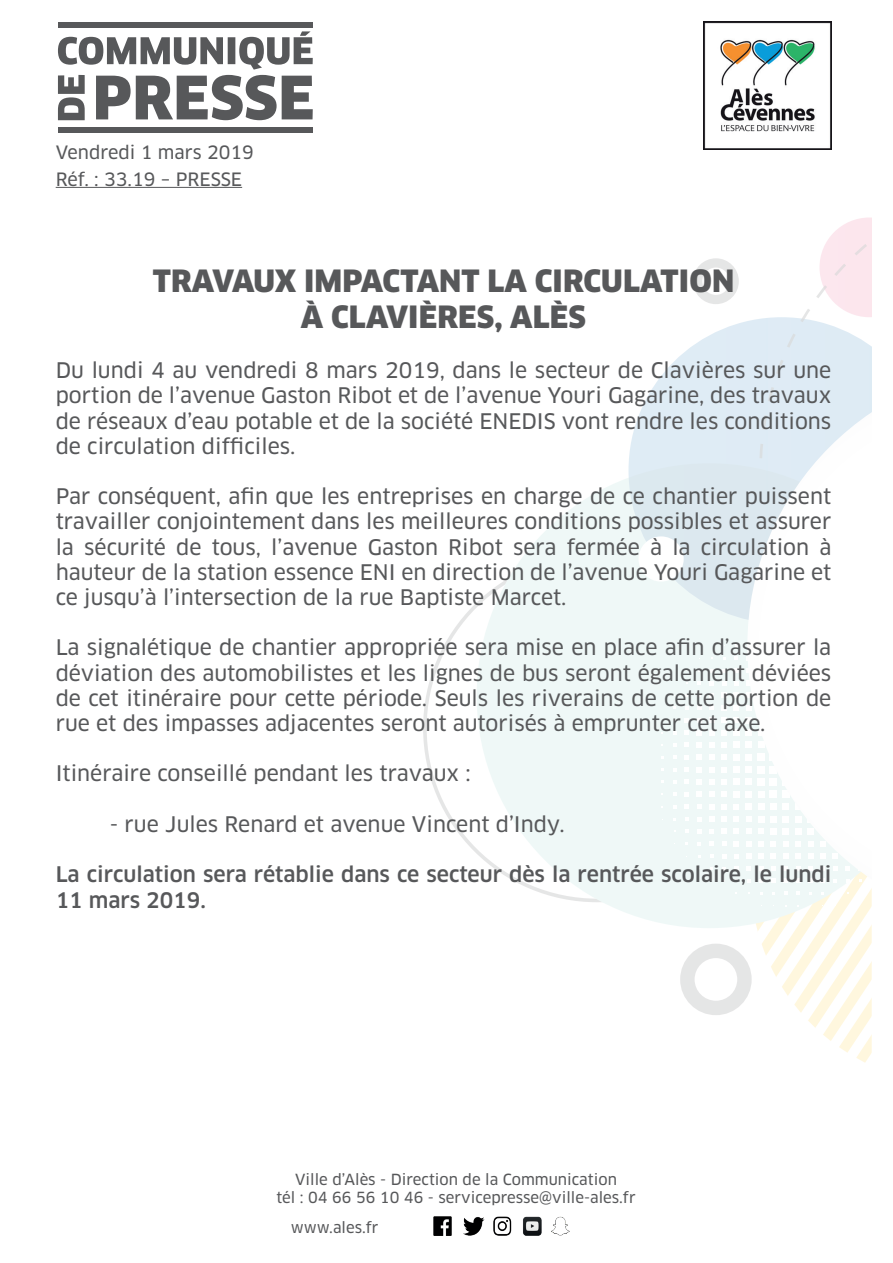
<style>
.page{position:relative;width:893px;height:1263px;background:#fff}
.page>*{position:absolute;margin:0;border:0;box-sizing:border-box;transform-origin:0 0}
.t1{font:900 30px/36px "Clan OT";letter-spacing:.005em;color:#57585a;text-align:center}
.t2{font:21px/25.2px "Clan OT News";color:#57585a;text-align:justify}
.t3{font:500 21px/25.2px "Clan OT";color:#57585a}
.t4{font:18px/27px "Clan OT News";color:#57585a}
.t5{font:15px/18px "Clan OT News";color:#57585a;text-align:center}
</style>
<div class="page">
<svg style="left:477px;top:478px;width:281px;height:450px;fill:#eff8f7"></svg>
<svg style="left:722px;top:669px;width:4px;height:4px"></svg>
<svg style="left:734px;top:668px;width:5px;height:5px"></svg>
<svg style="left:698px;top:681px;width:3px;height:4px"></svg>
<svg style="left:710px;top:681px;width:4px;height:4px"></svg>
<svg style="left:722px;top:681px;width:4px;height:4px"></svg>
<svg style="left:734px;top:680px;width:5px;height:5px"></svg>
<svg style="left:697px;top:693px;width:4px;height:4px"></svg>
<svg style="left:709px;top:693px;width:5px;height:5px"></svg>
<svg style="left:721px;top:693px;width:6px;height:5px"></svg>
<svg style="left:734px;top:693px;width:5px;height:5px"></svg>
<svg style="left:685px;top:706px;width:4px;height:3px"></svg>
<svg style="left:697px;top:705px;width:4px;height:5px"></svg>
<svg style="left:709px;top:705px;width:5px;height:5px"></svg>
<svg style="left:721px;top:705px;width:6px;height:5px"></svg>
<svg style="left:734px;top:705px;width:5px;height:6px"></svg>
<svg style="left:685px;top:718px;width:4px;height:4px"></svg>
<svg style="left:697px;top:718px;width:5px;height:4px"></svg>
<svg style="left:709px;top:717px;width:5px;height:6px"></svg>
<svg style="left:721px;top:717px;width:6px;height:6px"></svg>
<svg style="left:733px;top:717px;width:6px;height:6px"></svg>
<svg style="left:685px;top:730px;width:4px;height:5px"></svg>
<svg style="left:697px;top:730px;width:5px;height:5px"></svg>
<svg style="left:709px;top:730px;width:5px;height:5px"></svg>
<svg style="left:721px;top:730px;width:6px;height:5px"></svg>
<svg style="left:733px;top:729px;width:6px;height:6px"></svg>
<div style="left:745px;top:729px;width:7px;height:7px;background:#fff"></div>
<svg style="left:673px;top:743px;width:3px;height:4px"></svg>
<svg style="left:685px;top:742px;width:4px;height:5px"></svg>
<svg style="left:697px;top:742px;width:5px;height:5px"></svg>
<svg style="left:709px;top:742px;width:5px;height:6px"></svg>
<svg style="left:721px;top:742px;width:6px;height:6px"></svg>
<svg style="left:733px;top:742px;width:6px;height:6px"></svg>
<div style="left:745px;top:741px;width:7px;height:7px;background:#fff"></div>
<svg style="left:673px;top:755px;width:3px;height:4px"></svg>
<svg style="left:685px;top:755px;width:4px;height:5px"></svg>
<svg style="left:697px;top:755px;width:5px;height:5px"></svg>
<svg style="left:709px;top:754px;width:5px;height:6px"></svg>
<svg style="left:721px;top:754px;width:6px;height:6px"></svg>
<div style="left:733px;top:754px;width:7px;height:6px;background:#fff"></div>
<div style="left:745px;top:754px;width:7px;height:7px;background:#fff"></div>
<svg style="left:685px;top:767px;width:4px;height:5px"></svg>
<svg style="left:697px;top:767px;width:5px;height:5px"></svg>
<svg style="left:709px;top:767px;width:5px;height:5px"></svg>
<svg style="left:721px;top:767px;width:6px;height:5px"></svg>
<div style="left:733px;top:766px;width:7px;height:7px;background:#fff"></div>
<div style="left:745px;top:766px;width:7px;height:7px;background:#fff"></div>
<svg style="left:673px;top:780px;width:3px;height:4px"></svg>
<svg style="left:685px;top:780px;width:4px;height:4px"></svg>
<svg style="left:697px;top:779px;width:5px;height:5px"></svg>
<svg style="left:709px;top:779px;width:5px;height:6px"></svg>
<svg style="left:721px;top:779px;width:6px;height:6px"></svg>
<svg style="left:733px;top:779px;width:6px;height:6px"></svg>
<div style="left:745px;top:779px;width:7px;height:6px;background:#fff"></div>
<svg style="left:673px;top:792px;width:3px;height:4px"></svg>
<svg style="left:685px;top:792px;width:4px;height:4px"></svg>
<svg style="left:697px;top:792px;width:5px;height:5px"></svg>
<svg style="left:709px;top:791px;width:5px;height:6px"></svg>
<svg style="left:721px;top:791px;width:6px;height:6px"></svg>
<svg style="left:733px;top:791px;width:6px;height:6px"></svg>
<div style="left:745px;top:791px;width:7px;height:7px;background:#fff"></div>
<svg style="left:685px;top:804px;width:4px;height:5px"></svg>
<svg style="left:697px;top:804px;width:5px;height:5px"></svg>
<svg style="left:709px;top:804px;width:5px;height:5px"></svg>
<svg style="left:721px;top:804px;width:6px;height:5px"></svg>
<svg style="left:733px;top:804px;width:6px;height:6px"></svg>
<div style="left:746px;top:803px;width:6px;height:7px;background:#fff"></div>
<svg style="left:685px;top:817px;width:4px;height:4px"></svg>
<svg style="left:697px;top:817px;width:5px;height:4px"></svg>
<svg style="left:709px;top:816px;width:5px;height:6px"></svg>
<svg style="left:721px;top:816px;width:6px;height:6px"></svg>
<svg style="left:733px;top:816px;width:6px;height:6px"></svg>
<svg style="left:697px;top:829px;width:4px;height:4px"></svg>
<svg style="left:709px;top:829px;width:5px;height:5px"></svg>
<svg style="left:721px;top:829px;width:6px;height:5px"></svg>
<svg style="left:734px;top:829px;width:5px;height:5px"></svg>
<svg style="left:709px;top:841px;width:5px;height:5px"></svg>
<svg style="left:722px;top:841px;width:4px;height:5px"></svg>
<svg style="left:734px;top:841px;width:5px;height:5px"></svg>
<svg style="left:710px;top:854px;width:3px;height:4px"></svg>
<svg style="left:722px;top:854px;width:4px;height:4px"></svg>
<svg style="left:734px;top:854px;width:5px;height:4px"></svg>
<svg style="left:722px;top:867px;width:4px;height:3px"></svg>
<svg style="left:734px;top:866px;width:4px;height:4px"></svg>
<svg style="left:758px;top:927px;width:114px;height:136px"></svg>
<svg style="left:628px;top:317px;width:244px;height:306px"></svg>
<svg style="left:819px;top:217px;width:53px;height:100px"></svg>
<div style="left:680px;top:944px;width:72px;height:71px;border:14px solid #57585a;border-radius:50%"></div>
<div style="left:693px;top:258px;width:46px;height:46px;border:9px solid #57585a;border-radius:50%"></div>
<svg style="left:747px;top:364px;width:125px;height:563px"></svg>
<div style="left:638px;top:536px;width:46px;height:46px;background:#fff;border-radius:50%"></div>
<hr style="left:56px;top:187px;width:186px;height:1px;background:#57585a">
<img style="left:433px;top:1216px;width:137px;height:19px">
<svg style="left:58px;top:31px;width:255px;height:89px"></svg>
<div style="left:58px;top:22px;width:255px;height:5px;background:#57585a"></div>
<div style="left:58px;top:128px;width:255px;height:5px;background:#57585a"></div>
<img style="left:703px;top:22px;width:128px;height:128px">
<p class="t4" style="left:56px;top:139px;width:200px">Vendredi 1 mars 2019<br>Réf. : 33.19 – PRESSE</p>
<h1 class="t1" style="left:153px;top:263px;width:583px">TRAVAUX IMPACTANT LA CIRCULATION<br>À CLAVIÈRES, ALÈS</h1>
<p class="t2" style="left:56px;top:358px;width:777px">Du lundi 4 au vendredi 8 mars 2019, dans le secteur de Clavières sur une portion de l’avenue Gaston Ribot et de l’avenue Youri Gagarine, des travaux de réseaux d’eau potable et de la société ENEDIS vont rendre les conditions de circulation difficiles.</p>
<p class="t2" style="left:56px;top:484px;width:777px">Par conséquent, afin que les entreprises en charge de ce chantier puissent travailler conjointement dans les meilleures conditions possibles et assurer la sécurité de tous, l’avenue Gaston Ribot sera fermée à la circulation à hauteur de la station essence ENI en direction de l’avenue Youri Gagarine et ce jusqu’à l’intersection de la rue Baptiste Marcet.</p>
<p class="t2" style="left:56px;top:635px;width:777px">La signalétique de chantier appropriée sera mise en place afin d’assurer la déviation des automobilistes et les lignes de bus seront également déviées de cet itinéraire pour cette période. Seuls les riverains de cette portion de rue et des impasses adjacentes seront autorisés à emprunter cet axe.</p>
<p class="t2" style="left:56px;top:761px;width:417px">Itinéraire conseillé pendant les travaux :</p>
<p class="t2" style="left:110px;top:812px;width:456px">- rue Jules Renard et avenue Vincent d’Indy.</p>
<p class="t3" style="left:56px;top:862px;width:777px">La circulation sera rétablie dans ce secteur dès la rentrée scolaire, le lundi<br>11 mars 2019.</p>
<p class="t5" style="left:276px;top:1170px;width:361px">Ville d’Alès - Direction de la Communication<br>tél : 04 66 56 10 46 - servicepresse@ville-ales.fr</p>
<p class="t5" style="left:291px;top:1219px;width:89px">www.ales.fr</p>
</div>
